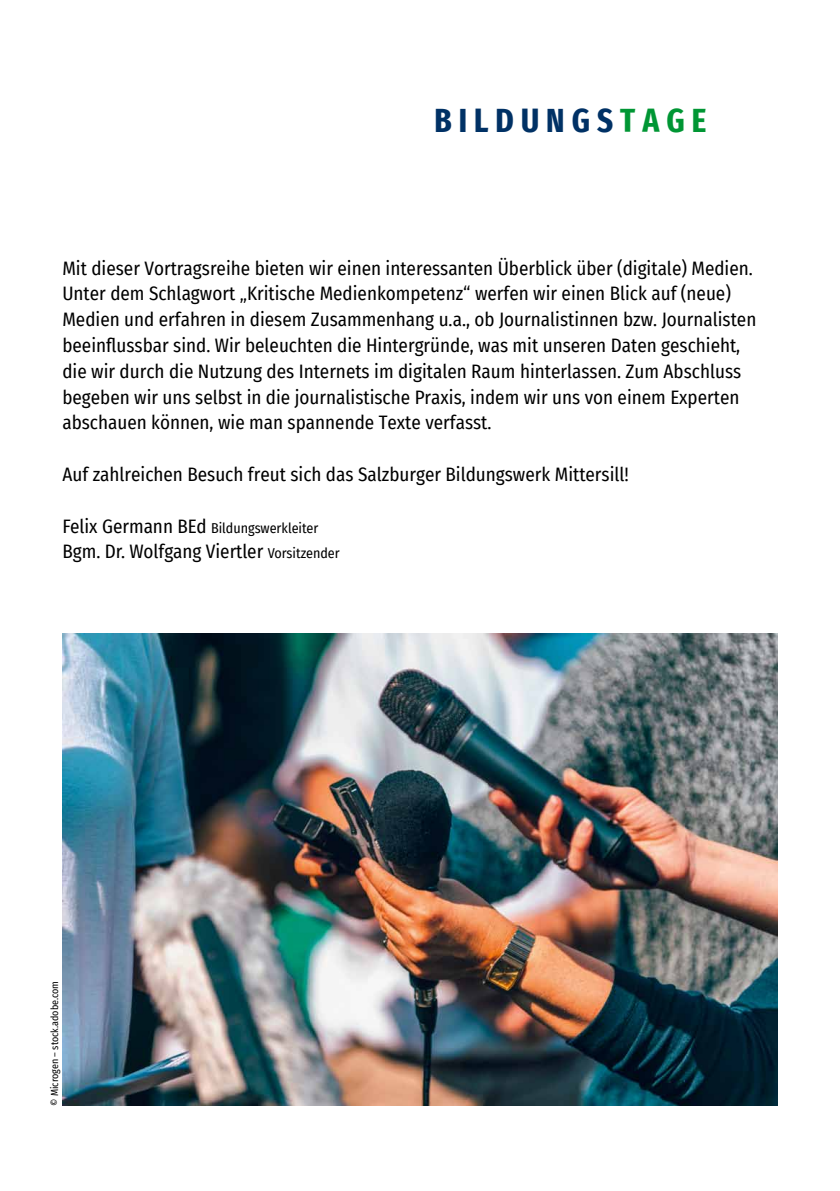
<style>
.page{position:relative;width:840px;height:1191px;background:#fff}
.page>*{position:absolute;margin:0;border:0;box-sizing:border-box;transform-origin:0 0}
.t1{font:700 extra-condensed 33.6px "Fira Sans";letter-spacing:.21em;color:#003165}
.t2{font:19px/25.8px "Fira Sans Condensed";color:#000}
.t3{font:14px "Fira Sans Condensed";color:#000}
.t4{font:10px "Fira Sans Condensed";color:#000}
.s1{color:#009634}
.s2{font-size:19px}
.s3{font-size:14px}
</style>
<div class="page">
<img style="left:62px;top:633px;width:715px;height:473px">
<h1 class="t1" style="left:434px;top:93px;width:273px">BILDUNGS<span class="s1">TAGE</span></h1>
<p class="t2" style="left:62px;top:254px;width:695px">Mit dieser Vortragsreihe bieten wir einen interessanten Überblick über (digitale) Medien.<br>Unter dem Schlagwort „Kritische Medienkompetenz“ werfen wir einen Blick auf (neue)<br>Medien und erfahren in diesem Zusammenhang u.a., ob Journalistinnen bzw. Journalisten beeinflussbar sind. Wir beleuchten die Hintergründe, was mit unseren Daten geschieht, die wir durch die Nutzung des Internets im digitalen Raum hinterlassen. Zum Abschluss begeben wir uns selbst in die journalistische Praxis, indem wir uns von einem Experten abschauen können, wie man spannende Texte verfasst.</p>
<p class="t2" style="left:62px;top:461px;width:567px">Auf zahlreichen Besuch freut sich das Salzburger Bildungswerk Mittersill!</p>
<p class="t3" style="left:62px;top:517px;width:257px"><span class="s2">Felix Germann BEd</span> Bildungswerkleiter</p>
<p class="t2" style="left:62px;top:538px;width:279px">Bgm. Dr. Wolfgang Viertler <span class="s3">Vorsitzender</span></p>
<p class="t4" style="left:47px;top:1106px;width:126px;rotate:-90deg">© Microgen – stock.adobe.com</p>
</div>
